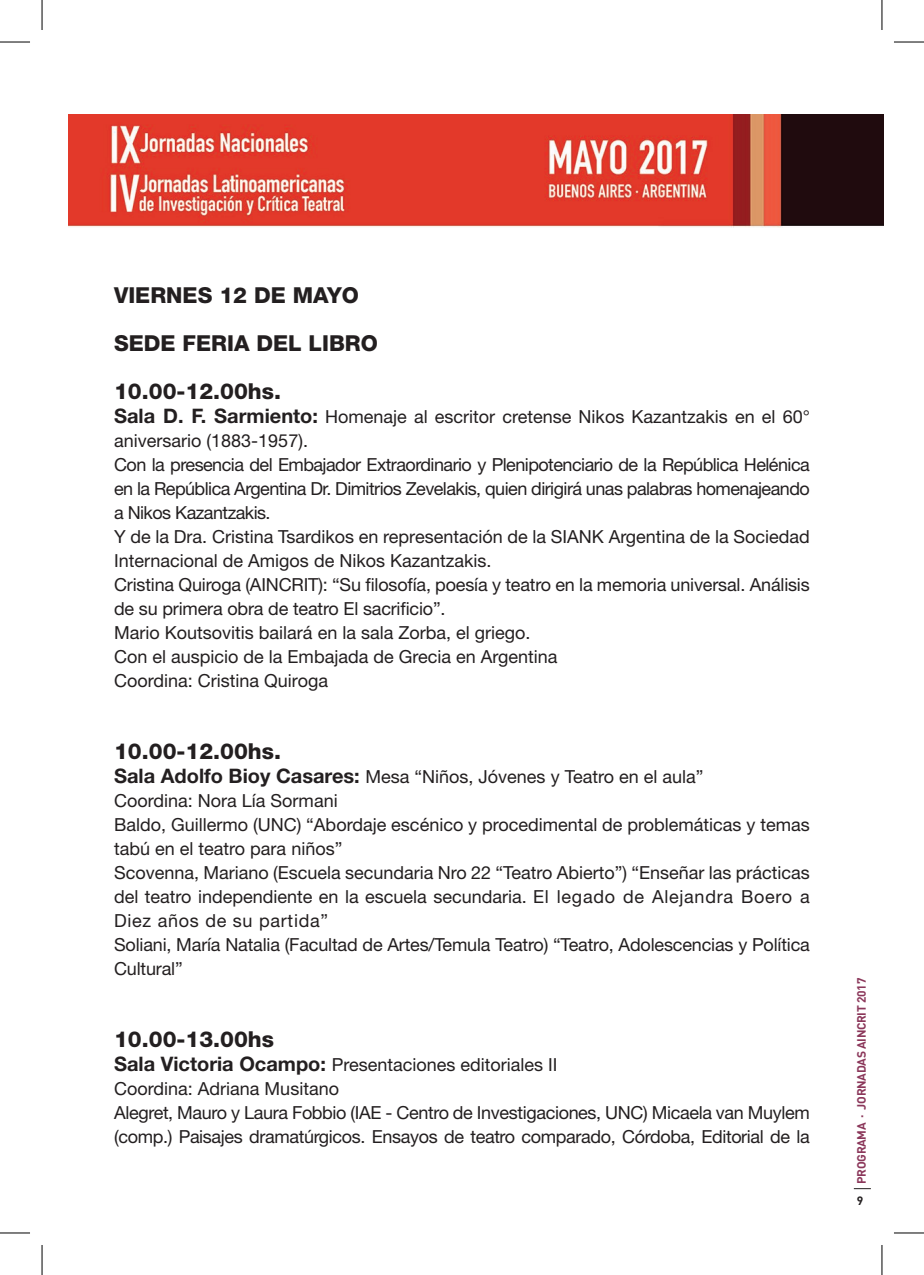
<style>
.page{position:relative;width:924px;height:1275px;background:#fff}
.page>*{position:absolute;margin:0;border:0;box-sizing:border-box;transform-origin:0 0}
.t1{font:800 22px/48px "Helvetica Neue LT Std";color:#231f20}
.t2{font:18px/24px "Helvetica Neue LT Std";color:#231f20}
.t3{font:18px/24px "Helvetica Neue LT Std";letter-spacing:-.02em;color:#231f20}
.t4{font:700 12px "DIN";letter-spacing:-.025em;color:#8b375a}
.t5{font:700 12px "DIN";color:#231f20}
.s1{font-weight:700;font-size:20px}
</style>
<div class="page">
<svg style="left:853px;top:1188px;width:17px;height:1px"></svg>
<img style="left:69px;top:114px;width:814px;height:114px">
<hr style="left:0;top:42px;width:30px;height:1px;background:#000">
<hr style="left:893px;top:42px;width:30px;height:1px;background:#000">
<hr style="left:0;top:1232px;width:30px;height:1px;background:#000">
<hr style="left:893px;top:1232px;width:30px;height:1px;background:#000">
<hr style="left:42px;top:0;width:1px;height:30px;background:#000">
<hr style="left:42px;top:1245px;width:1px;height:30px;background:#000">
<hr style="left:881px;top:0;width:1px;height:30px;background:#000">
<hr style="left:881px;top:1245px;width:1px;height:30px;background:#000">
<p class="t1" style="left:114px;top:271px;width:265px">VIERNES 12 DE MAYO<br>SEDE FERIA DEL LIBRO<br>10.00-12.00hs.</p>
<p class="t2" style="left:114px;top:404px;width:697px"><span class="s1">Sala D. F. Sarmiento:</span> Homenaje al escritor cretense Nikos Kazantzakis en el 60° aniversario (1883-1957).<br>Con la presencia del Embajador Extraordinario y Plenipotenciario de la República Helénica en la República Argentina Dr. Dimitrios Zevelakis, quien dirigirá unas palabras homenajeando a Nikos Kazantzakis.<br>Y de la Dra. Cristina Tsardikos en representación de la SIANK Argentina de la Sociedad Internacional de Amigos de Nikos Kazantzakis.<br>Cristina Quiroga (AINCRIT): “Su filosofía, poesía y teatro en la memoria universal. Análisis de su primera obra de teatro El sacrificio”.<br>Mario Koutsovitis bailará en la sala Zorba, el griego.<br>Con el auspicio de la Embajada de Grecia en Argentina<br>Coordina: Cristina Quiroga</p>
<p class="t1" style="left:114px;top:727px;width:168px">10.00-12.00hs.</p>
<p class="t2" style="left:114px;top:764px;width:697px"><span class="s1">Sala Adolfo Bioy Casares:</span> Mesa “Niños, Jóvenes y Teatro en el aula”<br>Coordina: Nora Lía Sormani<br>Baldo, Guillermo (UNC) “Abordaje escénico y procedimental de problemáticas y temas tabú en el teatro para niños”<br>Scovenna, Mariano (Escuela secundaria Nro 22 “Teatro Abierto”) “Enseñar las prácticas del teatro independiente en la escuela secundaria. El legado de Alejandra Boero a Diez años de su partida”<br>Soliani, María Natalia (Facultad de Artes/Temula Teatro) “Teatro, Adolescencias y Política Cultural”</p>
<p class="t1" style="left:114px;top:1015px;width:161px">10.00-13.00hs</p>
<p class="t3" style="left:114px;top:1052px;width:697px"><span class="s1">Sala Victoria Ocampo:</span> Presentaciones editoriales II<br>Coordina: Adriana Musitano<br>Alegret, Mauro y Laura Fobbio (IAE - Centro de Investigaciones, UNC) Micaela van Muylem (comp.) Paisajes dramatúrgicos. Ensayos de teatro comparado, Córdoba, Editorial de la</p>
<p class="t4" style="left:853px;top:1184px;width:208px;rotate:-90deg">PROGRAMA · JORNADAS AINCRIT 2017</p>
<p class="t5" style="left:856px;top:1192px;width:8px">9</p>
</div>
